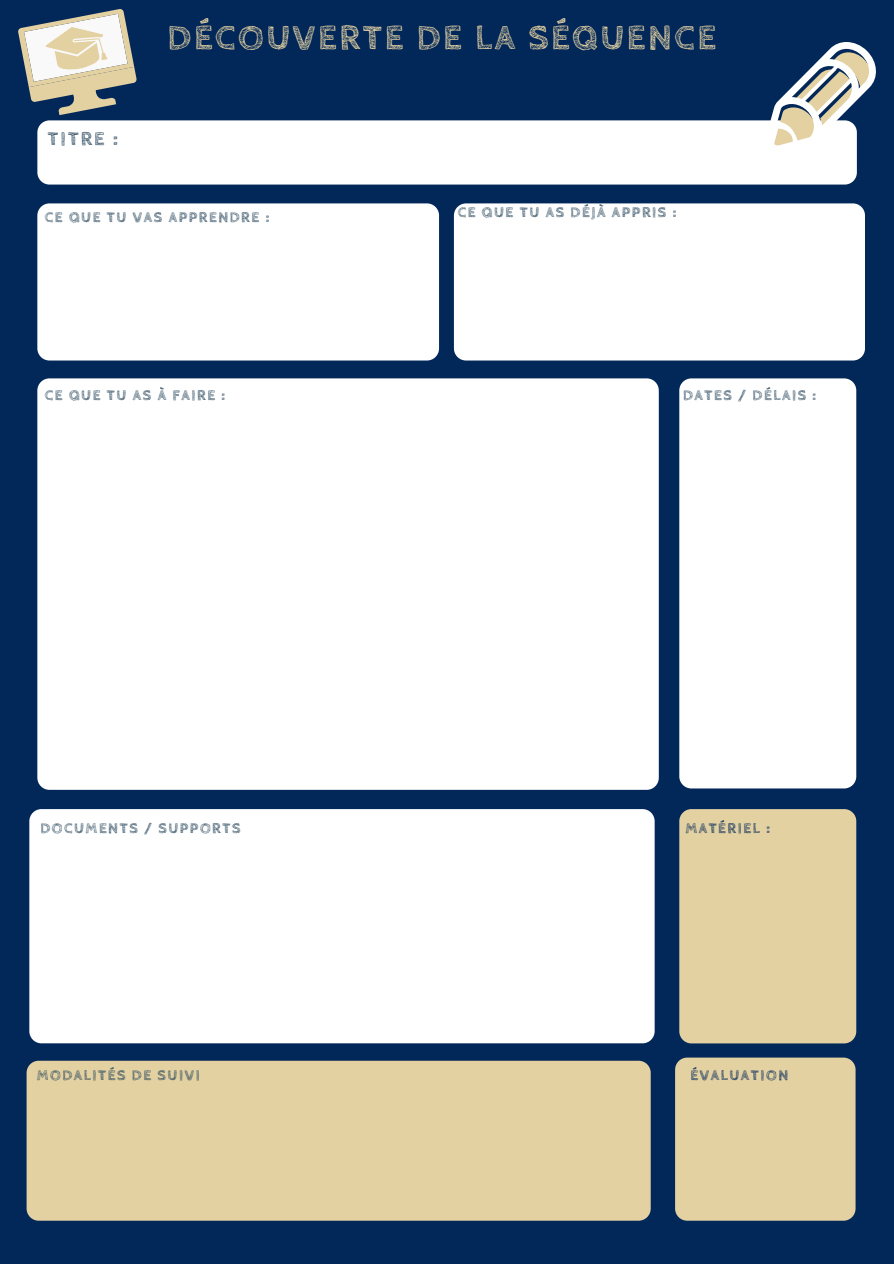
<style>
.page{position:relative;width:894px;height:1264px;background:#fff}
.page>*{position:absolute;margin:0;border:0;box-sizing:border-box;transform-origin:0 0}
.t1{font:700 36px "Cabin Sketch";letter-spacing:.07em;color:#e3d1a2}
.t2{font:700 19.8px "Cabin Sketch";letter-spacing:.1em;color:#27465b}
.t3{font:700 15px "Cabin Sketch";letter-spacing:.1em;color:#27465b}
.t4{font:700 15px "Cabin Sketch";letter-spacing:.1em;color:#022759}
</style>
<div class="page">
<div style="left:0;top:0;width:893px;height:1263px;background:#022759"></div>
<div style="left:37px;top:120px;width:819px;height:64px;background:#fff;border-radius:12px"></div>
<div style="left:37px;top:203px;width:402px;height:157px;background:#fff;border-radius:12px"></div>
<div style="left:454px;top:203px;width:410px;height:157px;background:#fff;border-radius:12px"></div>
<div style="left:37px;top:378px;width:621px;height:411px;background:#fff;border-radius:12px"></div>
<div style="left:27px;top:1060px;width:623px;height:160px;background:#e3d1a2;border-radius:12px"></div>
<div style="left:675px;top:1057px;width:180px;height:163px;background:#e3d1a2;border-radius:12px"></div>
<svg style="left:765px;top:42px;width:110px;height:110px"></svg>
<div style="left:679px;top:378px;width:177px;height:410px;background:#fff;border-radius:12px"></div>
<div style="left:29px;top:809px;width:625px;height:234px;background:#fff;border-radius:12px"></div>
<div style="left:679px;top:809px;width:177px;height:234px;background:#e3d1a2;border-radius:12px"></div>
<svg style="left:18px;top:9px;width:119px;height:107px"></svg>
<h2 class="t2" style="left:48px;top:128px;width:71px">TITRE :</h2>
<h1 class="t1" style="left:167px;top:18px;width:550px">DÉCOUVERTE DE LA SÉQUENCE</h1>
<p class="t3" style="left:45px;top:209px;width:226px">CE QUE TU VAS APPRENDRE :</p>
<p class="t3" style="left:457px;top:203px;width:220px">CE QUE TU AS DÉJÀ APPRIS :</p>
<p class="t3" style="left:45px;top:387px;width:182px">CE QUE TU AS À FAIRE :</p>
<p class="t3" style="left:683px;top:387px;width:134px">DATES / DÉLAIS :</p>
<p class="t3" style="left:40px;top:819px;width:201px">DOCUMENTS / SUPPORTS</p>
<p class="t4" style="left:685px;top:819px;width:86px">MATÉRIEL :</p>
<p class="t3" style="left:37px;top:1066px;width:164px">MODALITÉS DE SUIVI</p>
<p class="t4" style="left:690px;top:1066px;width:99px">ÉVALUATION</p>
</div>
